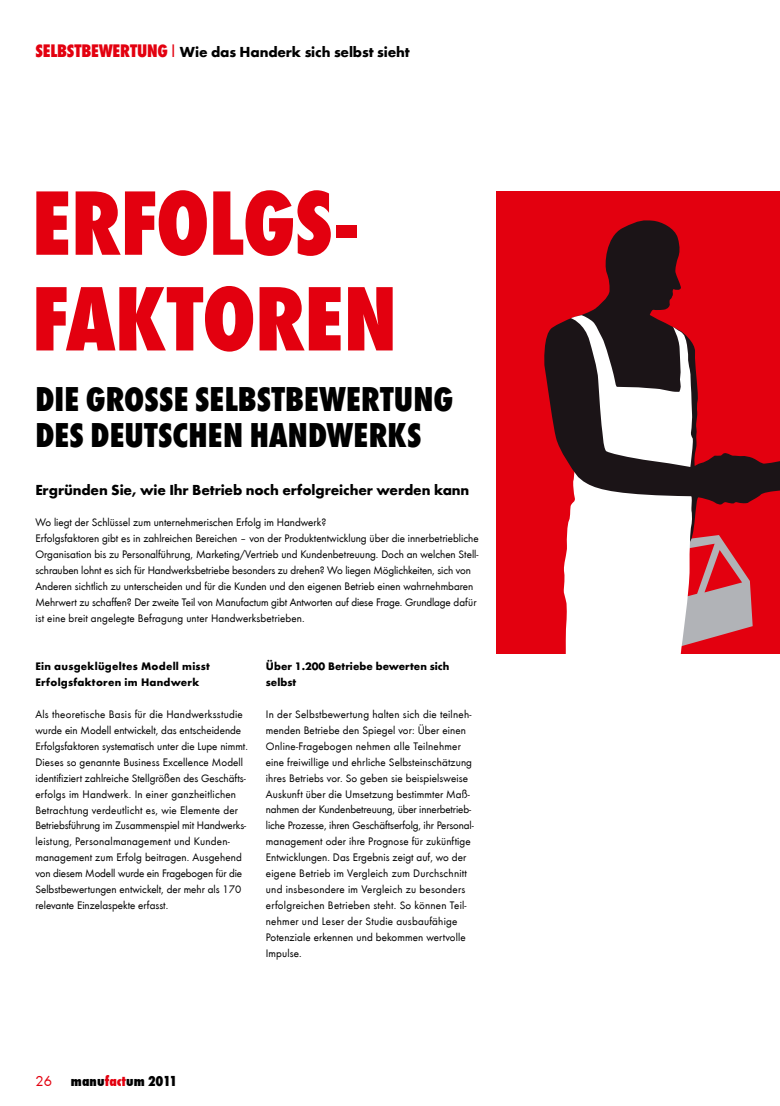
<style>
.page{position:relative;width:780px;height:1106px;background:#fff}
.page>*{position:absolute;margin:0;border:0;box-sizing:border-box;transform-origin:0 0}
.t1{font:800 condensed 95px/95.6px "Wuerth";letter-spacing:-.015em;color:#e3000f}
.t2{font:800 condensed 35.62px/35.9px "Wuerth";color:#000}
.t3{font:700 15px "Wuerth";letter-spacing:-.01em;color:#000}
.t4{font:800 condensed 15px "Wuerth";letter-spacing:-.035em;color:#000}
.t5{font:15px "Wuerth";color:#e3000f}
.t6{font:11.25px/16px "Wuerth";color:#000}
.t7{font:700 11.25px/16px "Wuerth";letter-spacing:.02em;color:#000}
.t8{font:700 11.25px/16px "Wuerth";color:#000}
.s1{font-weight:800;font-stretch:condensed;font-size:18.75px;color:#e3000f}
.s2{font-weight:400;font-size:18.75px;color:#e3000f}
.s3{color:#e3000f}
</style>
<div class="page">
<div style="left:496px;top:191px;width:284px;height:463px;background:#e3000f"></div>
<svg style="left:544px;top:220px;width:236px;height:281px"></svg>
<svg style="left:562px;top:315px;width:190px;height:339px"></svg>
<h3 class="t3" style="left:35px;top:41px;width:376px"><span class="s1">Selbstbewertung</span> <span class="s2">I</span> Wie das Handerk sich selbst sieht</h3>
<h1 class="t1" style="left:32px;top:169px;width:326px">ERFOLGS-<br>FAKTOREN</h1>
<h2 class="t2" style="left:35px;top:379px;width:222px">DIE GROSSE SELBSTBEWERTUNG<br>DES DEUTSCHEN</h2>
<h2 class="t2" style="left:250px;top:414px;width:97px">HAN DWERKS</h2>
<h3 class="t3" style="left:35px;top:478px;width:435px">Ergründen Sie, wie Ihr Betrieb noch erfolgreicher werden kann</h3>
<p class="t6" style="left:35px;top:514px;width:444px">Wo liegt der Schlüssel zum unternehmerischen Erfolg im Handwerk?<br>Erfolgsfaktoren gibt es in zahlreichen Bereichen – von der Produktentwicklung über die innerbetriebliche Organisation bis zu Personalführung, Marketing/Vertrieb und Kundenbetreuung. Doch an welchen Stell&shy;schrauben lohnt es sich für Handwerksbetriebe besonders zu drehen? Wo liegen Möglichkeiten, sich von Anderen sichtlich zu unterscheiden und für die Kunden und den eigenen Betrieb einen wahrnehmbaren Mehrwert zu schaffen? Der zweite Teil von Manufactum gibt Antworten auf diese Frage. Grundlage dafür ist eine breit angelegte Befragung unter Handwerksbetrieben.</p>
<p class="t7" style="left:35px;top:657px;width:176px">Ein ausgeklügeltes Modell misst<br>Erfolgsfaktoren im Handwerk</p>
<p class="t6" style="left:35px;top:705px;width:214px">Als theoretische Basis für die Handwerksstudie wurde ein Modell entwickelt, das entscheidende Erfolgsfaktoren systematisch unter die Lupe nimmt.<br>Dieses so genannte Business Excellence Modell identifiziert zahlreiche Stellgrößen des Geschäfts&shy;erfolgs im Handwerk. In einer ganzheitlichen Betrachtung verdeutlicht es, wie Elemente der Betriebsführung im Zusammenspiel mit Handwerks&shy;leistung, Personalmanagement und Kunden&shy;management zum Erfolg beitragen. Ausgehend von diesem Modell wurde ein Fragebogen für die Selbstbewertungen entwickelt, der mehr als 170 relevante Einzelaspekte erfasst.</p>
<p class="t8" style="left:266px;top:657px;width:185px">Über 1.200 Betriebe bewerten sich selbst</p>
<p class="t6" style="left:266px;top:705px;width:209px">In der Selbstbewertung halten sich die teilneh&shy;menden Betriebe den Spiegel vor: Über einen Online-Fragebogen nehmen alle Teilnehmer eine freiwillige und ehrliche Selbsteinschätzung ihres Betriebs vor. So geben sie beispielsweise Auskunft über die Umsetzung bestimmter Maß&shy;nahmen der Kundenbetreuung, über innerbetrieb&shy;liche Prozesse, ihren Geschäftserfolg, ihr Personal&shy;management oder ihre Prognose für zukünftige Entwicklungen. Das Ergebnis zeigt auf, wo der eigene Betrieb im Vergleich zum Durchschnitt und insbesondere im Vergleich zu besonders erfolgreichen Betrieben steht. So können Teil&shy;nehmer und Leser der Studie ausbaufähige Potenziale erkennen und bekommen wertvolle Impulse.</p>
<h3 class="t5" style="left:35px;top:1070px;width:18px">26</h3>
<h3 class="t4" style="left:71px;top:1070px;width:108px">manu<span class="s3">fact</span>um 2011</h3>
</div>
